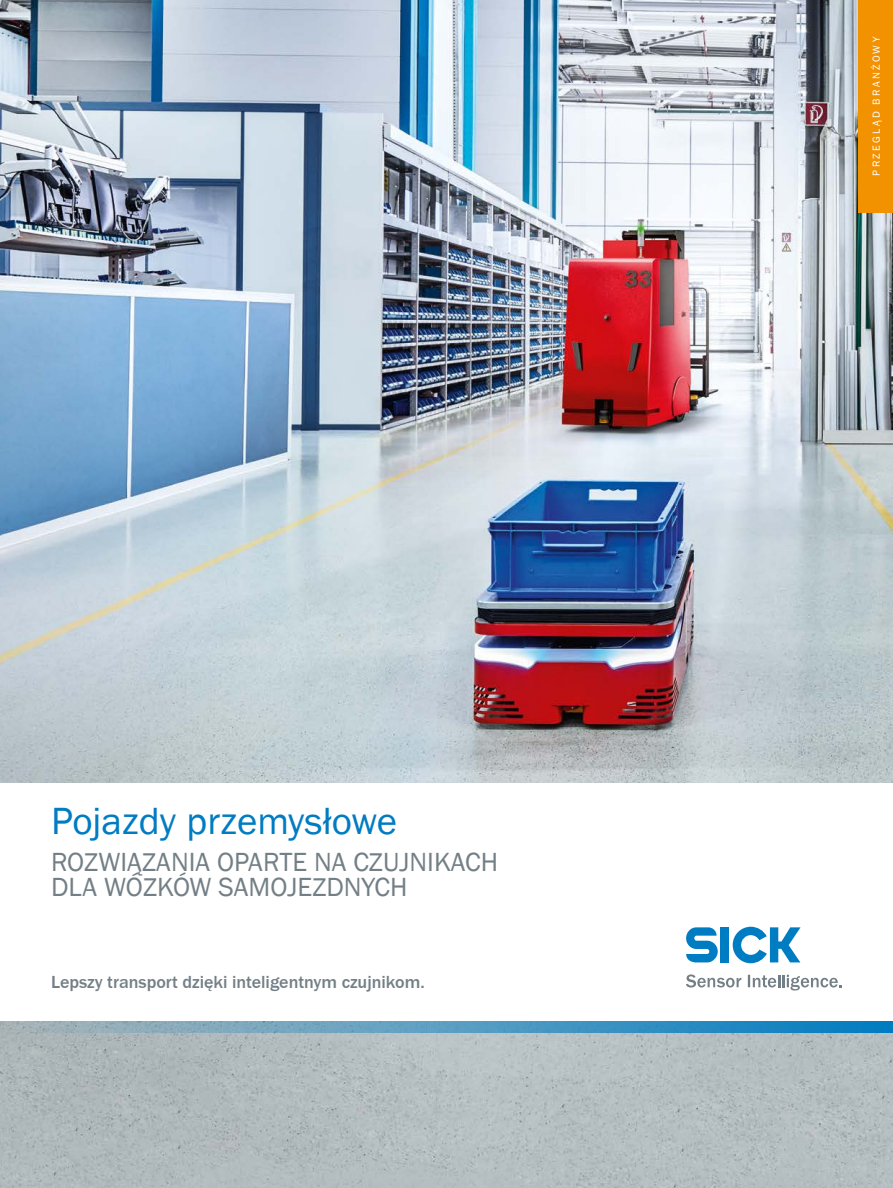
<style>
.page{position:relative;width:893px;height:1188px;background:#fff}
.page>*{position:absolute;margin:0;border:0;box-sizing:border-box;transform-origin:0 0}
.t1{font:39px "SICK Franklin";color:#007cc2}
.t2{font:27px/25.5px "SICK Franklin";color:#737f86}
.t3{font:500 18px "SICK Franklin";color:#737f86}
.t4{font:10.5px "SICK Franklin";letter-spacing:.215em;color:#fff}
</style>
<div class="page">
<img style="left:0;top:0;width:893px;height:1188px">
<div style="left:859px;top:0;width:34px;height:213px;background:#f39200"></div>
<svg style="left:0;top:1020px;width:893px;height:13px;background:#64a2c3"></svg>
<div style="left:0;top:783px;width:893px;height:237px;background:#fff"></div>
<svg style="left:686px;top:927px;width:32px;height:35px"></svg>
<div style="left:721px;top:927px;width:8px;height:35px;background:#007cc2"></div>
<svg style="left:733px;top:927px;width:67px;height:36px"></svg>
<svg style="left:686px;top:974px;width:55px;height:14px"></svg>
<svg style="left:748px;top:975px;width:94px;height:16px"></svg>
<svg style="left:0;top:449px;width:1px;height:13px"></svg>
<h1 class="t1" style="left:51px;top:797px;width:348px">Pojazdy przemysłowe</h1>
<p class="t2" style="left:51px;top:849px;width:449px">ROZWIĄZANIA OPARTE NA CZUJNIKACH<br>DLA WÓZKÓW SAMOJEZDNYCH</p>
<p class="t3" style="left:51px;top:971px;width:375px">Lepszy transport dzięki inteligentnym czujnikom.</p>
<p class="t4" style="left:870px;top:176px;width:140px;rotate:-90deg">PRZEGLĄD BRANŻOWY</p>
</div>
